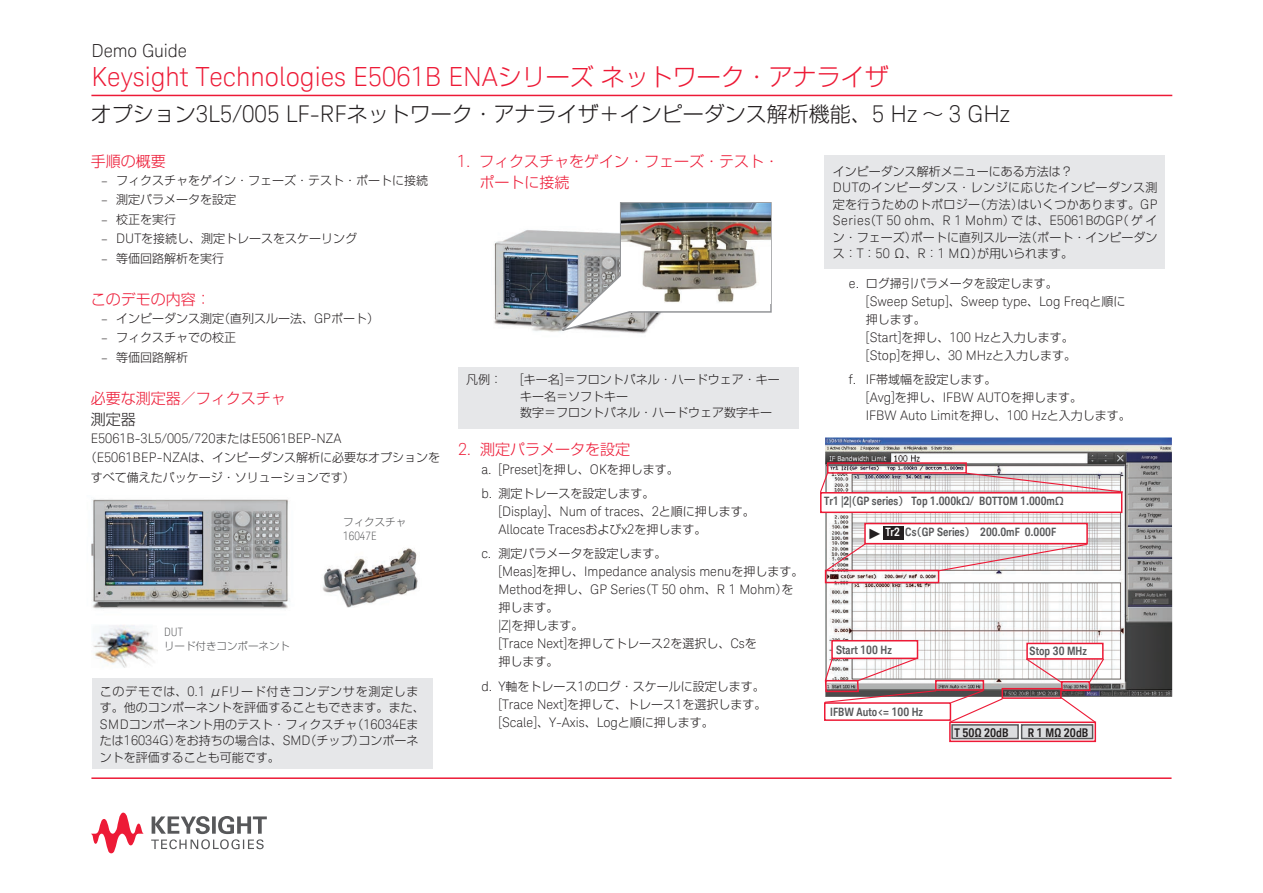
<style>
.page{position:relative;width:1263px;height:893px;background:#fff}
.page>*{position:absolute;margin:0;border:0;box-sizing:border-box;transform-origin:0 0}
.t1{font:300 26.4px "Keysight Sans";color:#ed1a36}
.t2{font:300 21px "Shin Go Pro";color:#231f20}
.t3{font:300 18px "Keysight Sans";letter-spacing:-.01em;color:#231f20}
.t4{font:300 15px/21px "Shin Go Pro";color:#ed1a36}
.t5{font:300 15px "Shin Go Pro";color:#231f20}
.t6{font:700 15px "Agilent Condensed CFF";color:#231f20}
.t7{font:300 13.2px/18px "Keysight Sans";color:#231f20}
.t8{font:300 13.2px "Keysight Sans";letter-spacing:.04em;color:#231f20}
.t9{font:300 12px/16.5px "Shin Go Pro";color:#231f20}
.t10{font:300 12px/16.5px "Shin Go Pro";letter-spacing:.025em;color:#231f20}
.t11{font:700 12px "Keysight Sans Condensed";color:#231f20}
.t12{font:700 11.55px "Keysight Sans Condensed";color:#57585a}
.t13{font:300 condensed 11.55px "Keysight Sans";color:#57585a}
.t14{font:300 10.5px "Shin Go Pro";color:#57585a}
.s1{font-family:"Shin Go Pro";font-size:24px}
.s2{font-family:"Keysight Sans";font-size:23.1px}
.s3{font-family:"Keysight Sans"}
.s4{font-family:"Keysight Sans";font-size:13.2px}
.s5{font-family:"Shin Go Pro";font-size:12px}
.s6{font-family:"Keysight Sans";font-size:16.5px}
.s7{font-family:"Shin Go Pro";font-weight:500;font-size:10.5px}
.s8{color:#fff}
</style>
<div class="page">
<hr style="left:91px;top:777px;width:1080px;height:2px;background:#ed1a36">
<hr style="left:91px;top:95px;width:1081px;height:1px;background:#ed1a36">
<div style="left:92px;top:678px;width:340px;height:91px;background:#e6e7e9"></div>
<img style="left:91px;top:499px;width:199px;height:110px">
<img style="left:93px;top:625px;width:65px;height:43px">
<img style="left:322px;top:548px;width:96px;height:60px">
<img style="left:494px;top:230px;width:151px;height:104px">
<svg style="left:557px;top:202px;width:215px;height:131px"></svg>
<img style="left:621px;top:204px;width:149px;height:100px">
<div style="left:824px;top:155px;width:340px;height:113px;background:#e6e7e9"></div>
<div style="left:459px;top:367px;width:340px;height:61px;background:#e6e7e9"></div>
<img style="left:825px;top:437px;width:347px;height:260px">
<div style="left:831px;top:640px;width:87px;height:19px;background:#fff;border:2px solid #ed1a36"></div>
<div style="left:935px;top:680px;width:49px;height:11px;border:2px solid #ed1a36"></div>
<div style="left:824px;top:702px;width:127px;height:19px;background:#fff;border:2px solid #ed1a36"></div>
<div style="left:949px;top:721px;width:147px;height:21px;background:#f6f6f6;border:2px solid #ed1a36"></div>
<svg style="left:824px;top:657px;width:113px;height:46px"></svg>
<div style="left:951px;top:724px;width:68px;height:15px;background:#dcdddf;border:2px solid #57585a"></div>
<div style="left:1021px;top:724px;width:72px;height:15px;background:#dcdddf;border:2px solid #57585a"></div>
<div style="left:1001px;top:688px;width:61px;height:11px;border:2px solid #ed1a36"></div>
<svg style="left:949px;top:689px;width:55px;height:35px"></svg>
<svg style="left:1088px;top:657px;width:17px;height:26px"></svg>
<div style="left:1061px;top:681px;width:29px;height:10px;border:2px solid #ed1a36"></div>
<div style="left:1026px;top:643px;width:77px;height:17px;background:#fff;border:2px solid #ed1a36"></div>
<svg style="left:1025px;top:657px;width:38px;height:27px"></svg>
<svg style="left:1059px;top:696px;width:38px;height:28px"></svg>
<div style="left:864px;top:523px;width:224px;height:21px;background:#fff;border:2px solid #ed1a36"></div>
<div style="left:883px;top:527px;width:21px;height:13px;background:#231f20"></div>
<div style="left:825px;top:570px;width:114px;height:13px;border:2px solid #ed1a36"></div>
<svg style="left:937px;top:543px;width:151px;height:29px"></svg>
<svg style="left:825px;top:542px;width:42px;height:30px"></svg>
<div style="left:827px;top:462px;width:140px;height:12px;border:2px solid #ed1a36"></div>
<div style="left:820px;top:492px;width:302px;height:21px;background:#fff;border:2px solid #ed1a36"></div>
<svg style="left:820px;top:472px;width:9px;height:21px"></svg>
<svg style="left:964px;top:472px;width:160px;height:21px"></svg>
<svg style="left:151px;top:816px;width:116px;height:33px"></svg>
<svg style="left:91px;top:813px;width:53px;height:40px"></svg>
<h3 class="t3" style="left:91px;top:40px;width:97px">Demo Guide</h3>
<h1 class="t1" style="left:91px;top:61px;width:799px">Keysight Technologies E5061B ENA<span class="s1">シリーズネットワーク・アナライザ</span></h1>
<h2 class="t2" style="left:91px;top:96px;width:921px">オプション<span class="s2">3L5/005 LF-RF</span>ネットワーク・アナライザ＋インピーダンス解析機能、<span class="s2">5 Hz</span> ～ <span class="s2">3 GHz</span></h2>
<p class="t4" style="left:91px;top:148px;width:76px">手順の概要</p>
<p class="t9" style="left:101px;top:171px;width:328px"><span class="s3">–</span> フィクスチャをゲイン・フェーズ・テスト・ポートに接続</p>
<p class="t9" style="left:101px;top:190px;width:136px"><span class="s3">–</span> 測定パラメータを設定</p>
<p class="t9" style="left:101px;top:210px;width:76px"><span class="s3">–</span> 校正を実行</p>
<p class="t9" style="left:101px;top:229px;width:257px"><span class="s3">–</span> <span class="s4">DUT</span>を接続し、測定トレースをスケーリング</p>
<p class="t9" style="left:101px;top:249px;width:124px"><span class="s3">–</span> 等価回路解析を実行</p>
<p class="t4" style="left:91px;top:286px;width:121px">このデモの内容：</p>
<p class="t9" style="left:101px;top:309px;width:279px"><span class="s3">–</span> インピーダンス測定（直列スルー法、<span class="s4">GP</span>ポート）</p>
<p class="t9" style="left:101px;top:328px;width:136px"><span class="s3">–</span> フィクスチャでの校正</p>
<p class="t9" style="left:101px;top:348px;width:88px"><span class="s3">–</span> 等価回路解析</p>
<p class="t4" style="left:91px;top:385px;width:196px">必要な測定器／フィクスチャ</p>
<p class="t5" style="left:91px;top:406px;width:46px">測定器</p>
<p class="t7" style="left:91px;top:429px;width:252px">E5061B-3L5/005/720<span class="s5">または</span>E5061BEP-NZA</p>
<p class="t9" style="left:91px;top:447px;width:351px;line-height:19.5px;text-indent:-6px">（<span class="s4">E5061BEP-NZA</span>は、インピーダンス解析に必要なオプションをすべて備えたパッケージ・ソリューションです）</p>
<p class="t4" style="left:480px;top:148px;width:301px;text-indent:-22px"><span class="s6">1.</span> フィクスチャをゲイン・フェーズ・テスト・ポートに接続</p>
<p class="t10" style="left:833px;top:161px;width:326px">インピーダンス解析メニューにある方法は？<br><span class="s4">DUT</span>のインピーダンス・レンジに応じたインピーダンス測定を行うためのトポロジー（方法）はいくつかあります。<span class="s4">GP</span></p>
<p class="t8" style="left:833px;top:213px;width:326px">Series<span class="s5">（</span>T 50 ohm<span class="s5">、</span>R 1 Mohm<span class="s5">）では、</span>E5061B<span class="s5">の</span>GP<span class="s5">（ゲイ</span></p>
<p class="t9" style="left:833px;top:227px;width:326px">ン・フェーズ）ポートに直列スルー法（ポート・インピーダンス：<span class="s4">T</span>：<span class="s4">50</span> Ω、<span class="s4">R</span>：<span class="s4">1 M</span>Ω）が用いられます。</p>
<p class="t9" style="left:849px;top:274px;width:211px"><span class="s4">e.</span> ログ掃引パラメータを設定します。</p>
<p class="t7" style="left:866px;top:292px;width:261px">[Sweep Setup]<span class="s5">、</span>Sweep type<span class="s5">、</span>Log Freq<span class="s5">と順に</span></p>
<p class="t9" style="left:866px;top:310px;width:61px">押します。</p>
<p class="t7" style="left:866px;top:328px;width:212px">[Start]<span class="s5">を押し、</span>100 Hz<span class="s5">と入力します。</span>[Stop]<span class="s5">を押し、</span>30 MHz<span class="s5">と入力します。</span></p>
<p class="t9" style="left:849px;top:370px;width:149px"><span class="s4">f. IF</span>帯域幅を設定します。</p>
<p class="t7" style="left:866px;top:389px;width:266px">[Avg]<span class="s5">を押し、</span>IFBW AUTO<span class="s5">を押します。<br></span>IFBW Auto Limit<span class="s5">を押し、</span>100 Hz<span class="s5">と入力します。</span></p>
<p class="t9" style="left:466px;top:370px;width:37px">凡例：</p>
<p class="t9" style="left:520px;top:370px;width:261px"><span class="s4">[</span>キー名<span class="s4">]</span>＝フロントパネル・ハードウェア・キーキー名＝ソフトキー<br>数字＝フロントパネル・ハードウェア数字キー</p>
<p class="t4" style="left:458px;top:437px;width:174px"><span class="s6">2.</span> 測定パラメータを設定</p>
<p class="t7" style="left:481px;top:460px;width:199px">a. [Preset]<span class="s5">を押し、</span>OK<span class="s5">を押します。</span></p>
<p class="t9" style="left:481px;top:484px;width:175px"><span class="s4">b.</span> 測定トレースを設定します。</p>
<p class="t7" style="left:498px;top:502px;width:258px">[Display]<span class="s5">、</span>Num of traces<span class="s5">、</span>2<span class="s5">と順に押します。<br></span>Allocate Traces<span class="s5">および</span>x2<span class="s5">を押します。</span></p>
<p class="t9" style="left:481px;top:544px;width:187px"><span class="s4">c.</span> 測定パラメータを設定します。</p>
<p class="t7" style="left:498px;top:563px;width:307px">[Meas]<span class="s5">を押し、</span>Impedance analysis menu<span class="s5">を押します。<br></span>Method<span class="s5">を押し、</span>GP Series<span class="s5">（</span>T 50 ohm<span class="s5">、</span>R 1 Mohm<span class="s5">）を</span></p>
<p class="t9" style="left:498px;top:597px;width:86px;line-height:18px">押します。<br><span class="s4">|Z|</span>を押します。</p>
<p class="t7" style="left:498px;top:635px;width:260px">[Trace Next]<span class="s5">を押してトレース</span>2<span class="s5">を選択し、</span>Cs<span class="s5">を</span></p>
<p class="t9" style="left:481px;top:648px;width:285px;line-height:24.5px;text-indent:17px">押します。<br><span class="s4">d. Y</span>軸をトレース<span class="s4">1</span>のログ・スケールに設定します。</p>
<p class="t9" style="left:498px;top:694px;width:269px"><span class="s4">[Trace Next]</span>を押して、トレース<span class="s4">1</span>を選択します。</p>
<p class="t7" style="left:498px;top:713px;width:217px">[Scale]<span class="s5">、</span>Y-Axis<span class="s5">、</span>Log<span class="s5">と順に押します。</span></p>
<p class="t12" style="left:824px;top:494px;width:241px">Tr1 |2|<span class="s7">（</span>GP series<span class="s7">）</span> Top 1.000k<span class="s7">Ω</span>/ BOTTOM 1.000m<span class="s7">Ω</span></p>
<p class="t6" style="left:867px;top:522px;width:16px">►</p>
<p class="t14" style="left:343px;top:513px;width:64px">フィクスチャ</p>
<p class="t13" style="left:343px;top:529px;width:35px">16047E</p>
<p class="t12" style="left:885px;top:525px;width:172px"><span class="s8">Tr2</span> Cs<span class="s7">（</span>GP Series<span class="s7">）</span> 200.0mF 0.000F</p>
<p class="t13" style="left:164px;top:625px;width:20px">DUT</p>
<p class="t14" style="left:164px;top:637px;width:128px">リード付きコンポーネント</p>
<p class="t12" style="left:836px;top:643px;width:57px">Start 100 Hz</p>
<p class="t12" style="left:1029px;top:644px;width:59px">Stop 30 MHz</p>
<p class="t9" style="left:100px;top:681px;width:326px">このデモでは、<span class="s4">0.1</span> μ<span class="s4">F</span>リード付きコンデンサを測定します。他のコンポーネントを評価することもできます。また、<br><span class="s4">SMD</span>コンポーネント用のテスト・フィクスチャ（<span class="s4">16034E</span>または<span class="s4">16034G</span>）をお持ちの場合は、<span class="s4">SMD</span>（チップ）コンポーネントを評価することも可能です。</p>
<p class="t12" style="left:830px;top:705px;width:94px">IFBW Auto&lt;= 100 Hz</p>
<p class="t11" style="left:954px;top:725px;width:56px">T 50Ω 20dB</p>
<p class="t11" style="left:1028px;top:725px;width:62px">R 1 MΩ 20dB</p>
</div>
